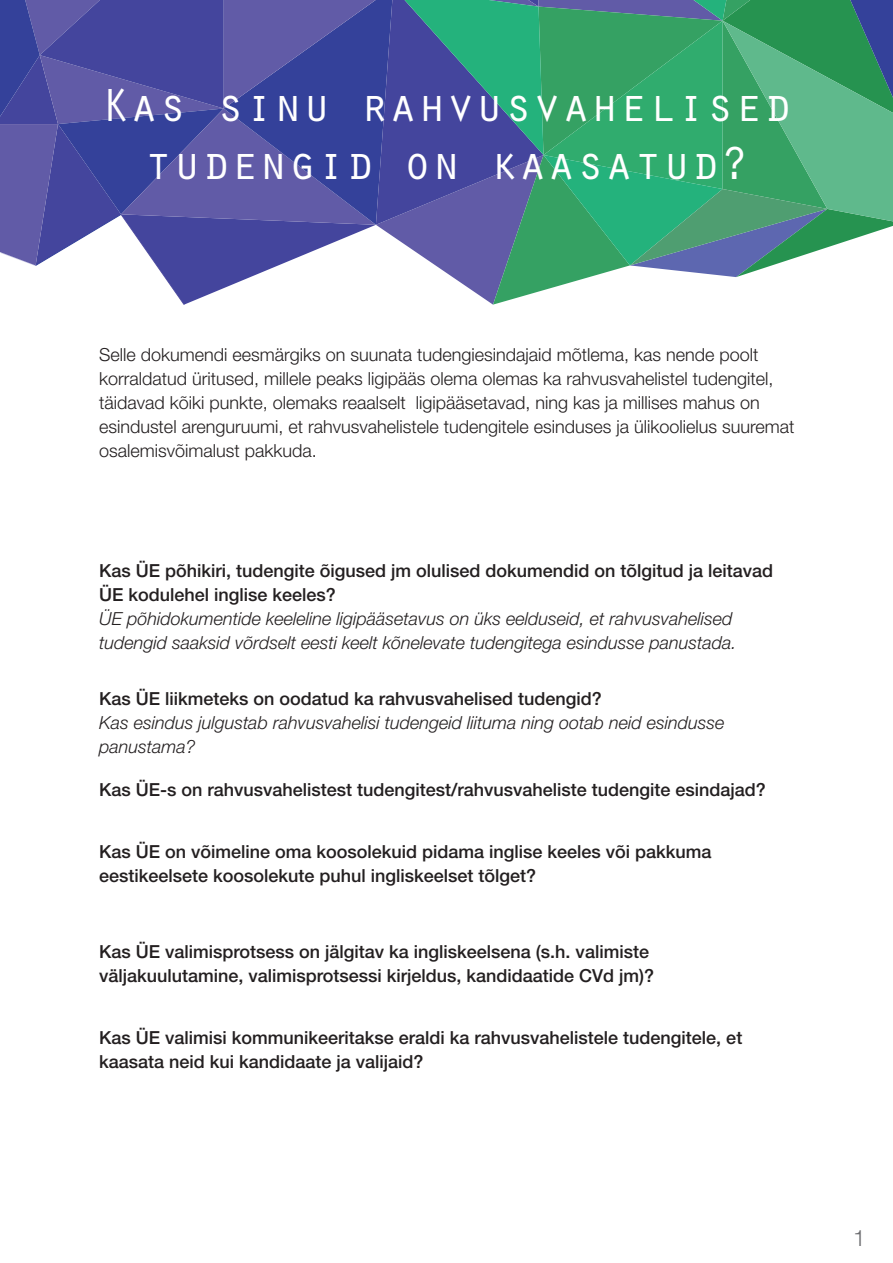
<style>
.page{position:relative;width:893px;height:1263px;background:#fff}
.page>*{position:absolute;margin:0;border:0;box-sizing:border-box;transform-origin:0 0}
.t1{font:48px/57.6px "Orator Std";color:#fff;text-align:center}
.t2{font:300 22.5px "Helvetica Neue";color:#6c6d70}
.t3{font:500 18px/24px "Helvetica Neue";color:#231f20}
.t4{font:300 18px/24px "Helvetica Neue";color:#231f20}
.t5{font:italic 300 18px/24px "Helvetica Neue";color:#231f20}
</style>
<div class="page">
<svg style="left:0;top:0;width:893px;height:305px;background:#5d869b"></svg>
<h1 class="t1" style="left:101px;top:74px;width:693px">Kas sinu rahvusvahelised tudengid on kaasatud?</h1>
<p class="t4" style="left:99px;top:342px;width:697px">Selle dokumendi eesmärgiks on suunata tudengiesindajaid mõtlema, kas nende poolt korraldatud üritused, millele peaks ligipääs olema olemas ka rahvusvahelistel tudengitel, täidavad kõiki punkte, olemaks reaalselt ligipääsetavad, ning kas ja millises mahus on esindustel arenguruumi, et rahvusvahelistele tudengitele esinduses ja ülikoolielus suuremat osalemisvõimalust pakkuda.</p>
<p class="t3" style="left:99px;top:559px;width:676px">Kas ÜE põhikiri, tudengite õigused jm olulised dokumendid on tõlgitud ja leitavad<br>ÜE kodulehel inglise keeles?</p>
<p class="t5" style="left:99px;top:607px;width:639px">ÜE põhidokumentide keeleline ligipääsetavus on üks eelduseid, et rahvusvahelised tudengid saaksid võrdselt eesti keelt kõnelevate tudengitega esindusse panustada.</p>
<p class="t3" style="left:99px;top:686px;width:504px">Kas ÜE liikmeteks on oodatud ka rahvusvahelised tudengid?</p>
<p class="t5" style="left:99px;top:710px;width:627px">Kas esindus julgustab rahvusvahelisi tudengeid liituma ning ootab neid esindusse panustama?</p>
<p class="t3" style="left:99px;top:778px;width:668px">Kas ÜE-s on rahvusvahelistest tudengitest/rahvusvaheliste tudengite esindajad?</p>
<p class="t3" style="left:99px;top:839px;width:614px">Kas ÜE on võimeline oma koosolekuid pidama inglise keeles või pakkuma eestikeelsete koosolekute puhul ingliskeelset tõlget?</p>
<p class="t3" style="left:99px;top:940px;width:557px">Kas ÜE valimisprotsess on jälgitav ka ingliskeelsena (s.h. valimiste väljakuulutamine, valimisprotsessi kirjeldus, kandidaatide CVd jm)?</p>
<p class="t3" style="left:99px;top:1025px;width:645px">Kas ÜE valimisi kommunikeeritakse eraldi ka rahvusvahelistele tudengitele, et kaasata neid kui kandidaate ja valijaid?</p>
<p class="t2" style="left:853px;top:1224px;width:14px">1</p>
</div>
